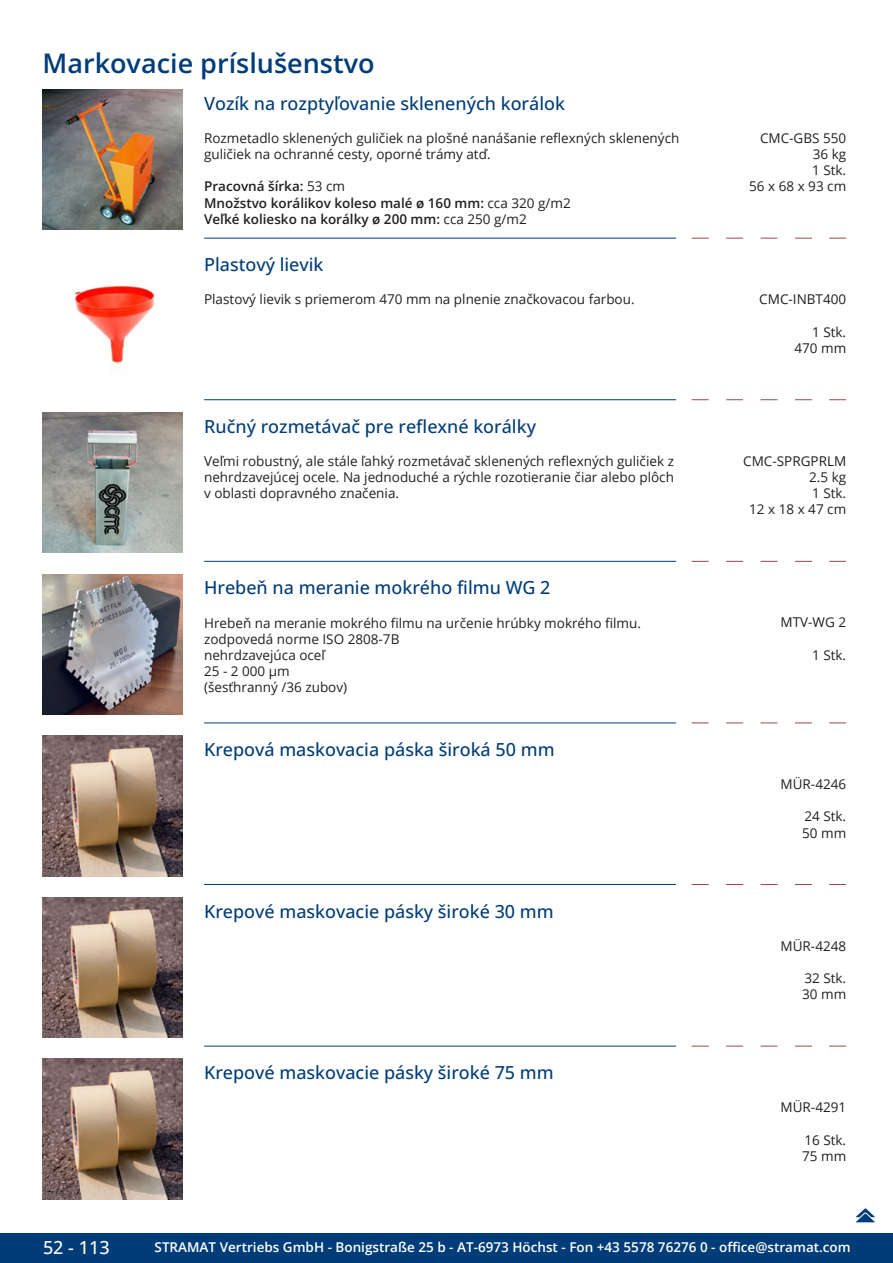
<style>
.page{position:relative;width:893px;height:1263px;background:#fff}
.page>*{position:absolute;margin:0;border:0;box-sizing:border-box;transform-origin:0 0}
.GruppeName{font:600 27px "Open Sans";color:#003d78}
.ArtikelName{font:500 18px "Open Sans";color:#003d78}
.t1{font:500 18px "Open Sans";color:#fff}
.Beschreibung{font:13.5px/16.2px "Open Sans";color:#231f20}
.ArtikelNummer{font:13.5px "Open Sans";color:#231f20}
.Beschreibung-2{font:600 13.5px/16.2px "Open Sans";color:#231f20}
.t2{font:600 13.5px "Open Sans";color:#fff}
.s1{font-weight:400}
</style>
<div class="page">
<div style="left:0;top:1233px;width:893px;height:30px;background:#003d78"></div>
<img style="left:43px;top:89px;width:140px;height:141px">
<img style="left:73px;top:285px;width:82px;height:80px">
<svg style="left:692px;top:238px;width:17px;height:1px"></svg>
<svg style="left:726px;top:238px;width:17px;height:1px"></svg>
<svg style="left:760px;top:238px;width:17px;height:1px"></svg>
<svg style="left:795px;top:238px;width:17px;height:1px"></svg>
<svg style="left:829px;top:238px;width:17px;height:1px"></svg>
<hr style="left:204px;top:238px;width:472px;height:1px;background:#003d78">
<img style="left:43px;top:412px;width:140px;height:141px">
<svg style="left:692px;top:399px;width:17px;height:1px"></svg>
<svg style="left:726px;top:399px;width:17px;height:1px"></svg>
<svg style="left:760px;top:399px;width:17px;height:1px"></svg>
<svg style="left:795px;top:399px;width:17px;height:1px"></svg>
<svg style="left:829px;top:399px;width:17px;height:1px"></svg>
<hr style="left:204px;top:399px;width:472px;height:1px;background:#003d78">
<img style="left:43px;top:574px;width:140px;height:140px">
<svg style="left:692px;top:561px;width:17px;height:1px"></svg>
<svg style="left:726px;top:561px;width:17px;height:1px"></svg>
<svg style="left:760px;top:561px;width:17px;height:1px"></svg>
<svg style="left:795px;top:561px;width:17px;height:1px"></svg>
<svg style="left:829px;top:561px;width:17px;height:1px"></svg>
<hr style="left:204px;top:561px;width:472px;height:1px;background:#003d78">
<img style="left:43px;top:736px;width:140px;height:140px">
<svg style="left:692px;top:723px;width:17px;height:1px"></svg>
<svg style="left:726px;top:723px;width:17px;height:1px"></svg>
<svg style="left:760px;top:723px;width:17px;height:1px"></svg>
<svg style="left:795px;top:723px;width:17px;height:1px"></svg>
<svg style="left:829px;top:723px;width:17px;height:1px"></svg>
<hr style="left:204px;top:723px;width:472px;height:1px;background:#003d78">
<img style="left:43px;top:897px;width:140px;height:140px">
<svg style="left:692px;top:884px;width:17px;height:1px"></svg>
<svg style="left:726px;top:884px;width:17px;height:1px"></svg>
<svg style="left:760px;top:884px;width:17px;height:1px"></svg>
<svg style="left:795px;top:884px;width:17px;height:1px"></svg>
<svg style="left:829px;top:884px;width:17px;height:1px"></svg>
<hr style="left:204px;top:884px;width:472px;height:1px;background:#003d78">
<img style="left:43px;top:1059px;width:140px;height:140px">
<svg style="left:692px;top:1046px;width:17px;height:1px"></svg>
<svg style="left:726px;top:1046px;width:17px;height:1px"></svg>
<svg style="left:760px;top:1046px;width:17px;height:1px"></svg>
<svg style="left:795px;top:1046px;width:17px;height:1px"></svg>
<svg style="left:829px;top:1046px;width:17px;height:1px"></svg>
<hr style="left:204px;top:1046px;width:472px;height:1px;background:#003d78">
<svg style="left:855px;top:1208px;width:21px;height:15px"></svg>
<p class="GruppeName" style="left:43px;top:44px;width:334px">Markovacie príslušenstvo</p>
<p class="ArtikelName" style="left:204px;top:91px;width:362px">Vozík na rozptyľovanie sklenených korálok</p>
<p class="Beschreibung" style="left:204px;top:129px;width:477px">Rozmetadlo sklenených guličiek na plošné nanášanie reflexných sklenených guličiek na ochranné cesty, oporné trámy atď.</p>
<p class="Beschreibung-2" style="left:204px;top:178px;width:368px">Pracovná šírka: <span class="s1">53 cm<br></span>Množstvo korálikov koleso malé ø 160 mm: <span class="s1">cca 320 g/m2<br></span>Veľké koliesko na korálky ø 200 mm: <span class="s1">cca 250 g/m2</span></p>
<p class="ArtikelNummer" style="left:760px;top:128px;width:88px">CMC-GBS 550</p>
<p class="ArtikelNummer" style="left:813px;top:145px;width:35px">36 kg</p>
<p class="ArtikelNummer" style="left:812px;top:161px;width:36px">1 Stk.</p>
<p class="ArtikelNummer" style="left:749px;top:177px;width:99px">56 x 68 x 93 cm</p>
<p class="ArtikelName" style="left:204px;top:252px;width:121px">Plastový lievik</p>
<p class="Beschreibung" style="left:204px;top:291px;width:432px">Plastový lievik s priemerom 470 mm na plnenie značkovacou farbou.</p>
<p class="ArtikelNummer" style="left:759px;top:290px;width:88px">CMC-INBT400</p>
<p class="ArtikelNummer" style="left:812px;top:322px;width:36px">1 Stk.</p>
<p class="ArtikelNummer" style="left:794px;top:339px;width:53px">470 mm</p>
<p class="ArtikelName" style="left:204px;top:414px;width:333px">Ručný rozmetávač pre reflexné korálky</p>
<p class="Beschreibung" style="left:204px;top:453px;width:471px;text-align:justify">Veľmi robustný, ale stále ľahký rozmetávač sklenených reflexných guličiek z nehrdzavejúcej ocele. Na jednoduché a rýchle rozotieranie čiar alebo plôch v oblasti dopravného značenia.</p>
<p class="ArtikelNummer" style="left:743px;top:452px;width:104px">CMC-SPRGPRLM</p>
<p class="ArtikelNummer" style="left:809px;top:468px;width:39px">2.5 kg</p>
<p class="ArtikelNummer" style="left:812px;top:484px;width:36px">1 Stk.</p>
<p class="ArtikelNummer" style="left:749px;top:500px;width:99px">12 x 18 x 47 cm</p>
<p class="ArtikelName" style="left:204px;top:575px;width:348px">Hrebeň na meranie mokrého filmu WG 2</p>
<p class="Beschreibung" style="left:204px;top:614px;width:438px">Hrebeň na meranie mokrého filmu na určenie hrúbky mokrého filmu. zodpovedá norme ISO 2808-7B<br>nehrdzavejúca oceľ<br>25 - 2 000 µm<br>(šesťhranný /36 zubov)</p>
<p class="ArtikelNummer" style="left:781px;top:613px;width:67px">MTV-WG 2</p>
<p class="ArtikelNummer" style="left:812px;top:646px;width:36px">1 Stk.</p>
<p class="ArtikelName" style="left:204px;top:737px;width:352px">Krepová maskovacia páska široká 50 mm</p>
<p class="ArtikelName" style="left:204px;top:899px;width:351px">Krepové maskovacie pásky široké 30 mm</p>
<p class="ArtikelName" style="left:204px;top:1060px;width:351px">Krepové maskovacie pásky široké 75 mm</p>
<p class="ArtikelNummer" style="left:781px;top:775px;width:67px">MÜR-4246</p>
<p class="ArtikelNummer" style="left:804px;top:807px;width:43px">24 Stk.</p>
<p class="ArtikelNummer" style="left:802px;top:823px;width:46px">50 mm</p>
<p class="ArtikelNummer" style="left:781px;top:936px;width:67px">MÜR-4248</p>
<p class="ArtikelNummer" style="left:804px;top:969px;width:43px">32 Stk.</p>
<p class="ArtikelNummer" style="left:802px;top:985px;width:46px">30 mm</p>
<p class="ArtikelNummer" style="left:781px;top:1098px;width:67px">MÜR-4291</p>
<p class="ArtikelNummer" style="left:804px;top:1130px;width:43px">16 Stk.</p>
<p class="ArtikelNummer" style="left:802px;top:1147px;width:46px">75 mm</p>
<h2 class="t1" style="left:43px;top:1234px;width:68px">52 - 113</h2>
<p class="t2" style="left:155px;top:1238px;width:698px">STRAMAT Vertriebs GmbH - Bonigstraße 25 b - AT-6973 Höchst - Fon +43 5578 76276 0 - office@stramat.com</p>
</div>
